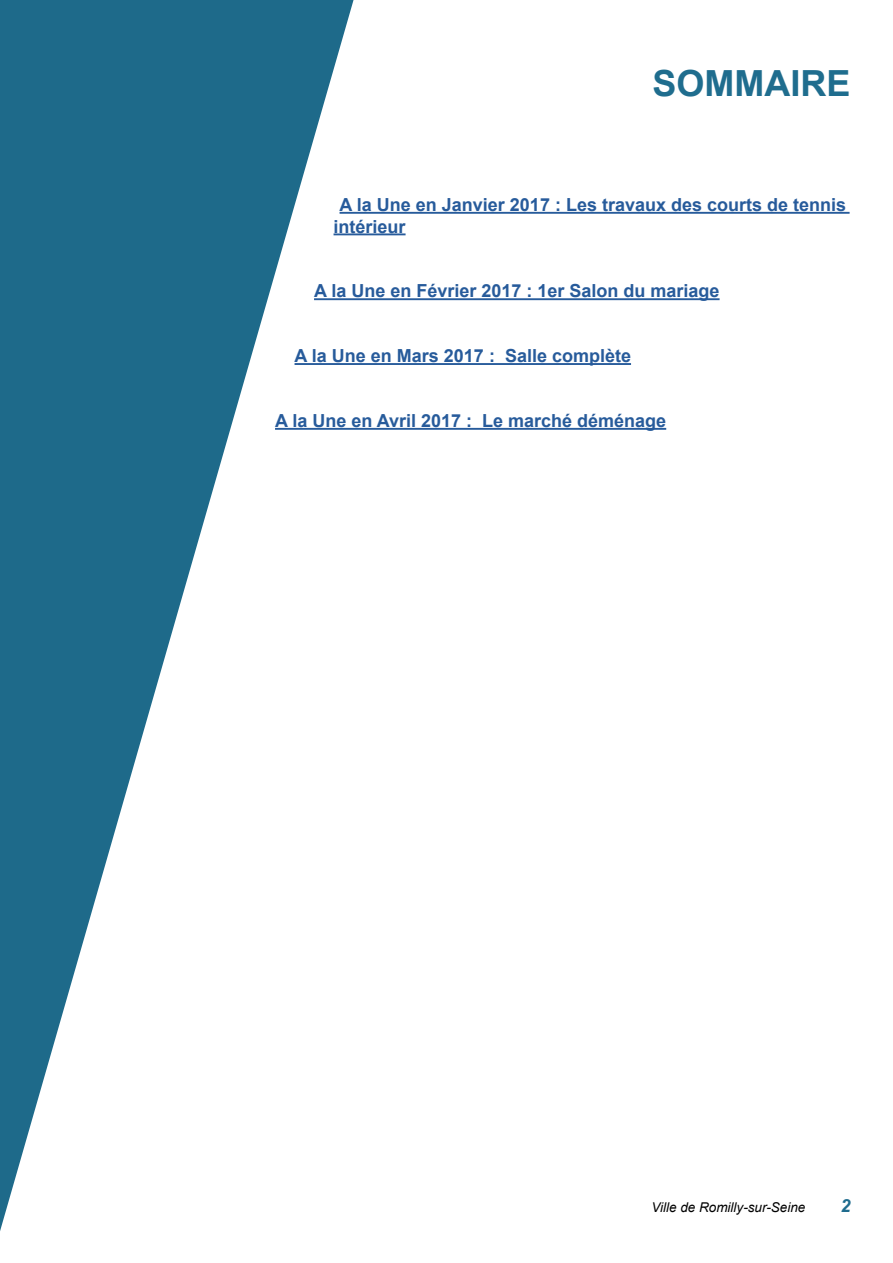
<style>
.page{position:relative;width:893px;height:1263px;background:#fff}
.page>*{position:absolute;margin:0;border:0;box-sizing:border-box;transform-origin:0 0}
.t1{font:700 36px "Arial";color:#1f6d8e}
.t2{font:700 18px/21.6px "Arial";color:#275b9b}
.t3{font:italic 700 18px "Arial";color:#1f6c8e}
.t4{font:italic 13.5px "Arial";color:#000}
</style>
<div class="page">
<svg style="left:0;top:0;width:357px;height:1231px"></svg>
<hr style="left:340px;top:212px;width:510px;height:2px;background:#275b9b">
<hr style="left:334px;top:233px;width:72px;height:2px;background:#275b9b">
<hr style="left:314px;top:298px;width:406px;height:2px;background:#275b9b">
<hr style="left:295px;top:363px;width:336px;height:2px;background:#275b9b">
<hr style="left:275px;top:428px;width:391px;height:2px;background:#275b9b">
<h1 class="t1" style="left:652px;top:60px;width:199px">SOMMAIRE</h1>
<p class="t2" style="left:334px;top:194px;width:514px;text-indent:6px">A la Une en Janvier 2017 : Les travaux des courts de tennis intérieur</p>
<p class="t2" style="left:314px;top:281px;width:407px">A la Une en Février 2017 : 1er Salon du mariage</p>
<p class="t2" style="left:295px;top:345px;width:338px">A la Une en Mars 2017 : Salle complète</p>
<p class="t2" style="left:275px;top:410px;width:393px">A la Une en Avril 2017 : Le marché déménage</p>
<p class="t4" style="left:651px;top:1199px;width:156px">Ville de Romilly-sur-Seine</p>
<p class="t3" style="left:840px;top:1194px;width:12px">2</p>
</div>
